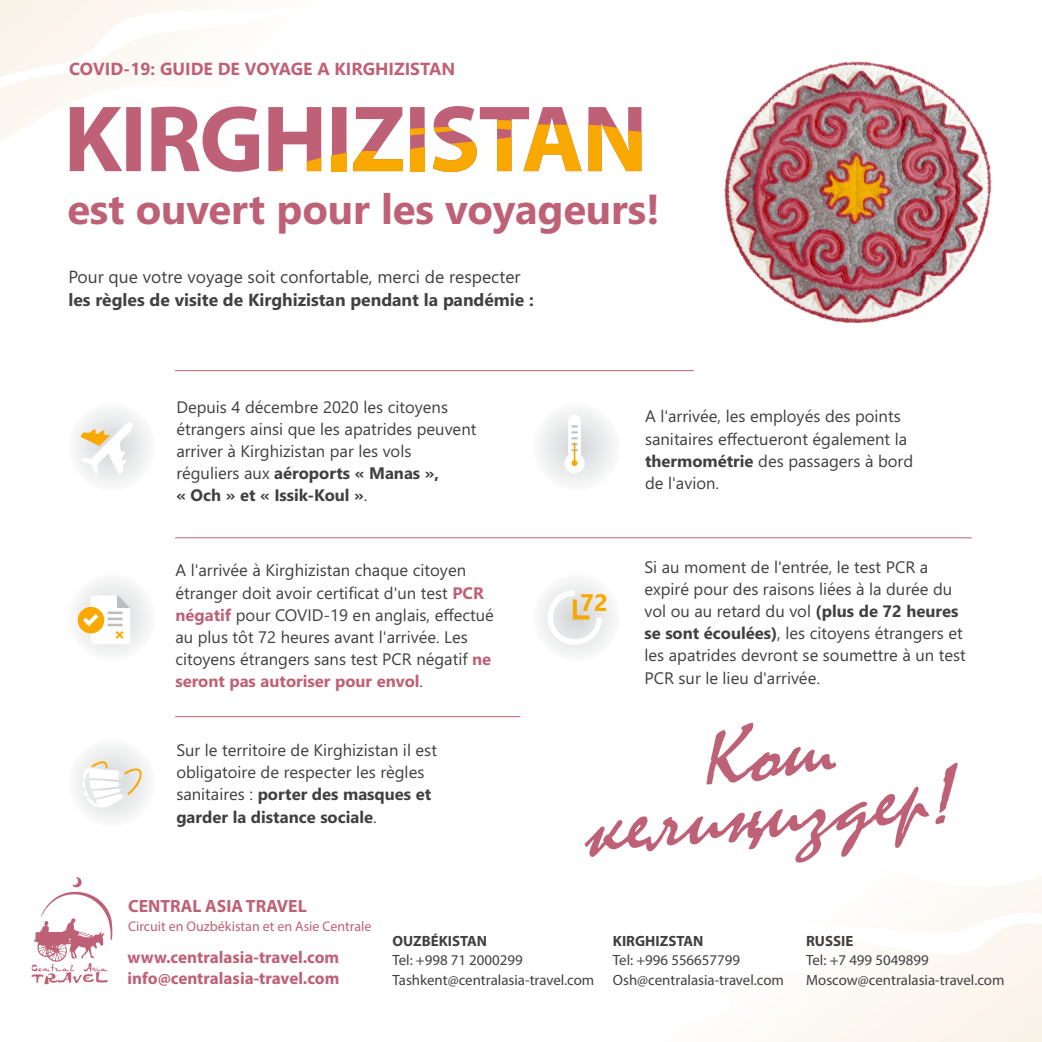
<style>
.page{position:relative;width:1042px;height:1042px;background:#fff}
.page>*{position:absolute;margin:0;border:0;box-sizing:border-box;transform-origin:0 0}
.t1{font:italic 83.83px "Mistral";color:#bf6176;scale:1.14 1}
.t2{font:700 42px "Segoe UI";letter-spacing:-.005em;color:#bf6176}
.t3{font:700 23.97px "Segoe UI";color:#f9a800}
.t4{font:700 17.68px "Myriad Pro";color:#bf6176}
.t5{font:17.5px "Segoe UI";color:#404041}
.t6{font:700 17.5px "Segoe UI";color:#404041}
.t7{font:700 17.5px "Segoe UI";color:#bf6176}
.t8{font:700 17.15px/21.3px "Myriad Pro";color:#bf6176}
.t9{font:16.62px/22.1px "Segoe UI";color:#404041}
.t10{font:14.88px/19.6px "Myriad Pro";color:#404041}
.t11{font:700 14.88px "Myriad Pro";color:#404041}
.t12{font:14px "Myriad Pro";color:#bf6176}
.s1{font-weight:700}
.s2{font-weight:700;color:#bf6176}
</style>
<div class="page">
<svg style="left:0;top:1px;width:642px;height:172px"></svg>
<svg style="left:784px;top:877px;width:257px;height:165px;fill:#fcf9f4"></svg>
<div style="left:526px;top:569px;width:96px;height:97px;background:#f8f8f9;border-radius:50%"></div>
<svg style="left:526px;top:399px;width:96px;height:96px"></svg>
<div style="left:61px;top:735px;width:96px;height:96px;background:#f7f7f8;border-radius:50%"></div>
<div style="left:61px;top:569px;width:96px;height:97px;background:linear-gradient(to right,#fbfbfb,#f4f4f5);border-radius:50%"></div>
<div style="left:61px;top:399px;width:96px;height:96px;background:#f7f7f8;border-radius:50%"></div>
<svg style="left:70px;top:106px;width:571px;height:66px"></svg>
<svg style="left:32px;top:877px;width:80px;height:107px"></svg>
<svg style="left:81px;top:420px;width:53px;height:55px"></svg>
<div style="left:78px;top:607px;width:26px;height:26px;background:#f9a800;border-radius:50%"></div>
<svg style="left:83px;top:758px;width:59px;height:50px"></svg>
<svg style="left:564px;top:414px;width:21px;height:59px"></svg>
<svg style="left:546px;top:590px;width:56px;height:59px"></svg>
<hr style="left:175px;top:537px;width:796px;height:1px;background:#bf6176">
<hr style="left:175px;top:716px;width:345px;height:1px;background:#bf6176">
<hr style="left:175px;top:370px;width:519px;height:1px;background:#bf6176">
<img style="left:725px;top:62px;width:266px;height:260px">
<svg style="left:83px;top:595px;width:47px;height:39px"></svg>
<p class="t7" style="left:69px;top:63px;width:388px">COVID-19: GUIDE DE VOYAGE A KIRGHIZISTAN</p>
<h2 class="t2" style="left:67px;top:193px;width:594px">est ouvert pour les voyageurs!</h2>
<p class="t5" style="left:68px;top:270px;width:454px">Pour que votre voyage soit confortable, merci de respecter</p>
<p class="t6" style="left:68px;top:293px;width:467px">les règles de visite de Kirghizistan pendant la pandémie :</p>
<p class="t9" style="left:176px;top:397px;width:301px">Depuis 4 décembre 2020 les citoyens étrangers ainsi que les apatrides peuvent arriver à Kirghizistan par les vols réguliers aux <span class="s1">aéroports « Manas »,<br>« Och » et « Issik-Koul »</span>.</p>
<p class="t9" style="left:175px;top:561px;width:320px">A l'arrivée à Kirghizistan chaque citoyen étranger doit avoir certificat d'un test <span class="s2">PCR négatif</span> pour COVID-19 en anglais, effectué au plus tôt 72 heures avant l'arrivée. Les citoyens étrangers sans test PCR négatif <span class="s2">ne seront pas autoriser pour envol</span>.</p>
<p class="t9" style="left:176px;top:741px;width:262px">Sur le territoire de Kirghizistan il est obligatoire de respecter les règles sanitaires : <span class="s1">porter des masques et garder la distance sociale</span>.</p>
<p class="t4" style="left:128px;top:898px;width:180px">CENTRAL ASIA TRAVEL</p>
<p class="t12" style="left:128px;top:920px;width:245px">Circuit en Ouzbékistan et en Asie Centrale</p>
<h3 class="t3" style="left:580px;top:594px;width:29px">72</h3>
<p class="t9" style="left:645px;top:407px;width:270px">A l'arrivée, les employés des points sanitaires effectueront également la <span class="s1">thermométrie</span> des passagers à bord de l'avion.</p>
<p class="t9" style="left:644px;top:557px;width:323px">Si au moment de l'entrée, le test PCR a expiré pour des raisons liées à la durée du vol ou au retard du vol <span class="s1">(plus de 72 heures se sont écoulées)</span>, les citoyens étrangers et les apatrides devront se soumettre à un test PCR sur le lieu d'arrivée.</p>
<h1 class="t1" style="left:581px;top:800px;width:329px;rotate:-5deg">келиниздер!</h1>
<p class="t8" style="left:127px;top:948px;width:213px">www.centralasia-travel.com info@centralasia-travel.com</p>
<p class="t11" style="left:392px;top:934px;width:96px">OUZBÉKISTAN</p>
<p class="t10" style="left:392px;top:952px;width:203px">Tel: +998 71 2000299<br>Tashkent@centralasia-travel.com</p>
<p class="t11" style="left:613px;top:934px;width:92px">KIRGHIZSTAN</p>
<p class="t10" style="left:613px;top:952px;width:173px">Tel: +996 556657799<br>Osh@centralasia-travel.com</p>
<p class="t11" style="left:806px;top:934px;width:49px">RUSSIE</p>
<p class="t10" style="left:806px;top:952px;width:200px">Tel: +7 499 5049899<br>Moscow@centralasia-travel.com</p>
</div>
